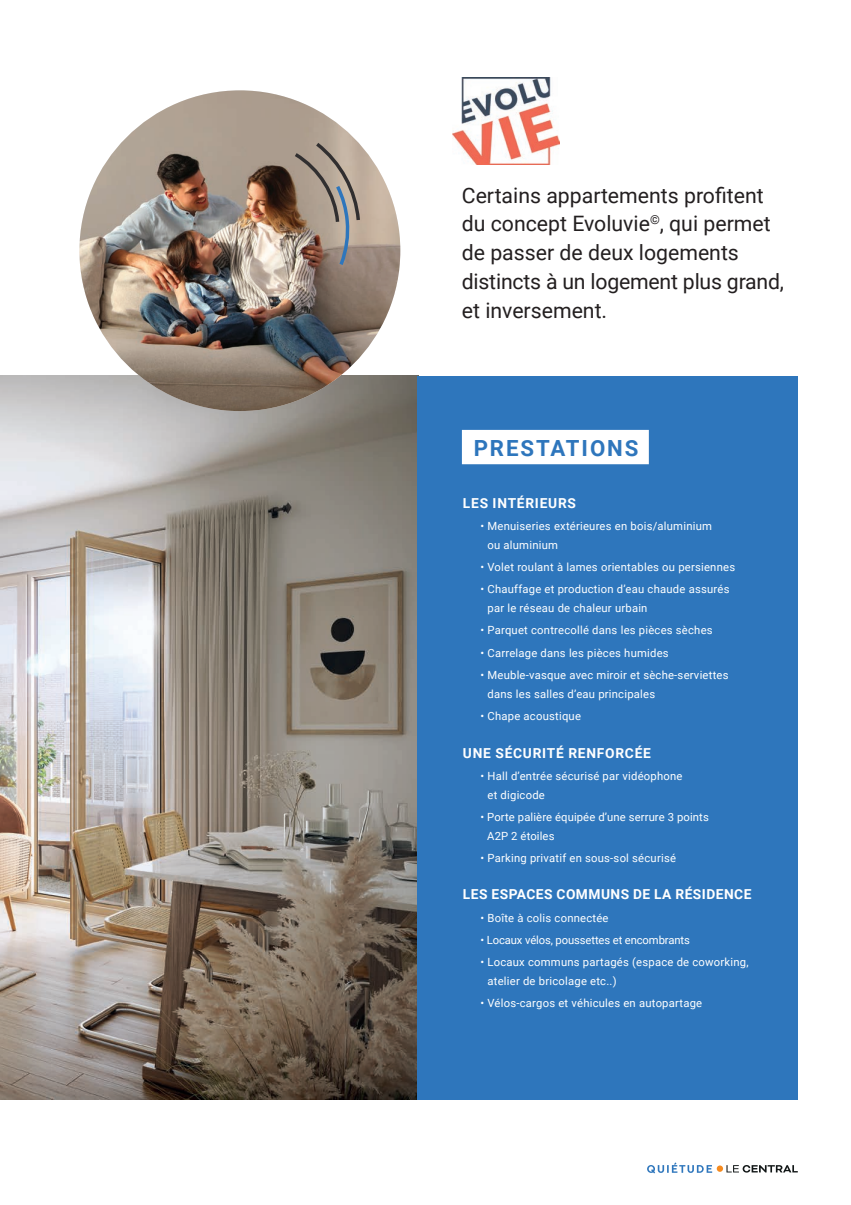
<style>
.page{position:relative;width:851px;height:1205px;background:#fff}
.page>*{position:absolute;margin:0;border:0;box-sizing:border-box;transform-origin:0 0}
.t1{font:700 22.25px "Roboto";letter-spacing:.085em;color:#2e76bc}
.t2{font:21.25px/28.8px "Roboto";color:#231f20}
.t3{font:700 13.75px "Roboto";letter-spacing:.05em;color:#fff}
.t4{font:11.25px/18.8px "Roboto";letter-spacing:.02em;color:#fff}
.t5{font:11.25px "Roboto";letter-spacing:-.01em;color:#fff}
</style>
<div class="page">
<svg style="left:726px;top:1165px;width:71px;height:7px"></svg>
<svg style="left:647px;top:1162px;width:65px;height:11px"></svg>
<div style="left:716px;top:1165px;width:7px;height:7px;background:#f68b1f;border-radius:50%"></div>
<img style="left:0;top:376px;width:417px;height:723px">
<div style="left:417px;top:376px;width:381px;height:723px;background:#2e76bc"></div>
<img style="left:79px;top:90px;width:321px;height:321px;border-radius:160px">
<div style="left:462px;top:430px;width:186px;height:34px;background:#fff"></div>
<img style="left:453px;top:77px;width:106px;height:87px">
<img style="left:295px;top:143px;width:65px;height:122px">
<h2 class="t2" style="left:462px;top:180px;width:324px">Certains appartements profitent du concept Evoluvie<sup>©</sup>, qui permet de passer de deux logements distincts à un logement plus grand, et inversement.</h2>
<h1 class="t1" style="left:473px;top:432px;width:166px">PRESTATIONS</h1>
<p class="t3" style="left:463px;top:493px;width:115px">LES INTÉRIEURS</p>
<p class="t4" style="left:487px;top:516px;width:226px;text-indent:-7px">• Menuiseries extérieures en bois/aluminium ou aluminium</p>
<p class="t4" style="left:480px;top:557px;width:256px">• Volet roulant à lames orientables ou persiennes</p>
<p class="t4" style="left:487px;top:579px;width:243px;text-indent:-7px">• Chauffage et production d’eau chaude assurés par le réseau de chaleur urbain</p>
<p class="t4" style="left:480px;top:620px;width:234px">• Parquet contrecollé dans les pièces sèches</p>
<p class="t4" style="left:480px;top:643px;width:190px">• Carrelage dans les pièces humides</p>
<p class="t4" style="left:487px;top:665px;width:242px;text-indent:-7px">• Meuble-vasque avec miroir et sèche-serviettes dans les salles d’eau principales</p>
<p class="t4" style="left:480px;top:706px;width:102px">• Chape acoustique</p>
<p class="t3" style="left:463px;top:743px;width:189px">UNE SÉCURITÉ RENFORCÉE</p>
<p class="t4" style="left:487px;top:766px;width:196px;text-indent:-7px">• Hall d’entrée sécurisé par vidéophone et digicode</p>
<p class="t4" style="left:487px;top:807px;width:223px;text-indent:-7px">• Porte palière équipée d’une serrure 3 points<br>A2P 2 étoiles</p>
<p class="t4" style="left:480px;top:848px;width:197px">• Parking privatif en sous-sol sécurisé</p>
<p class="t3" style="left:463px;top:885px;width:290px">LES ESPACES COMMUNS DE LA RÉSIDENCE</p>
<p class="t4" style="left:480px;top:908px;width:130px">• Boîte à colis connectée</p>
<p class="t5" style="left:480px;top:932px;width:211px">• Locaux vélos, poussettes et encombrants</p>
<p class="t4" style="left:487px;top:952px;width:263px;text-indent:-7px">• Locaux communs partagés (espace de coworking, atelier de bricolage etc..)</p>
<p class="t4" style="left:480px;top:993px;width:223px">• Vélos-cargos et véhicules en autopartage</p>
</div>
